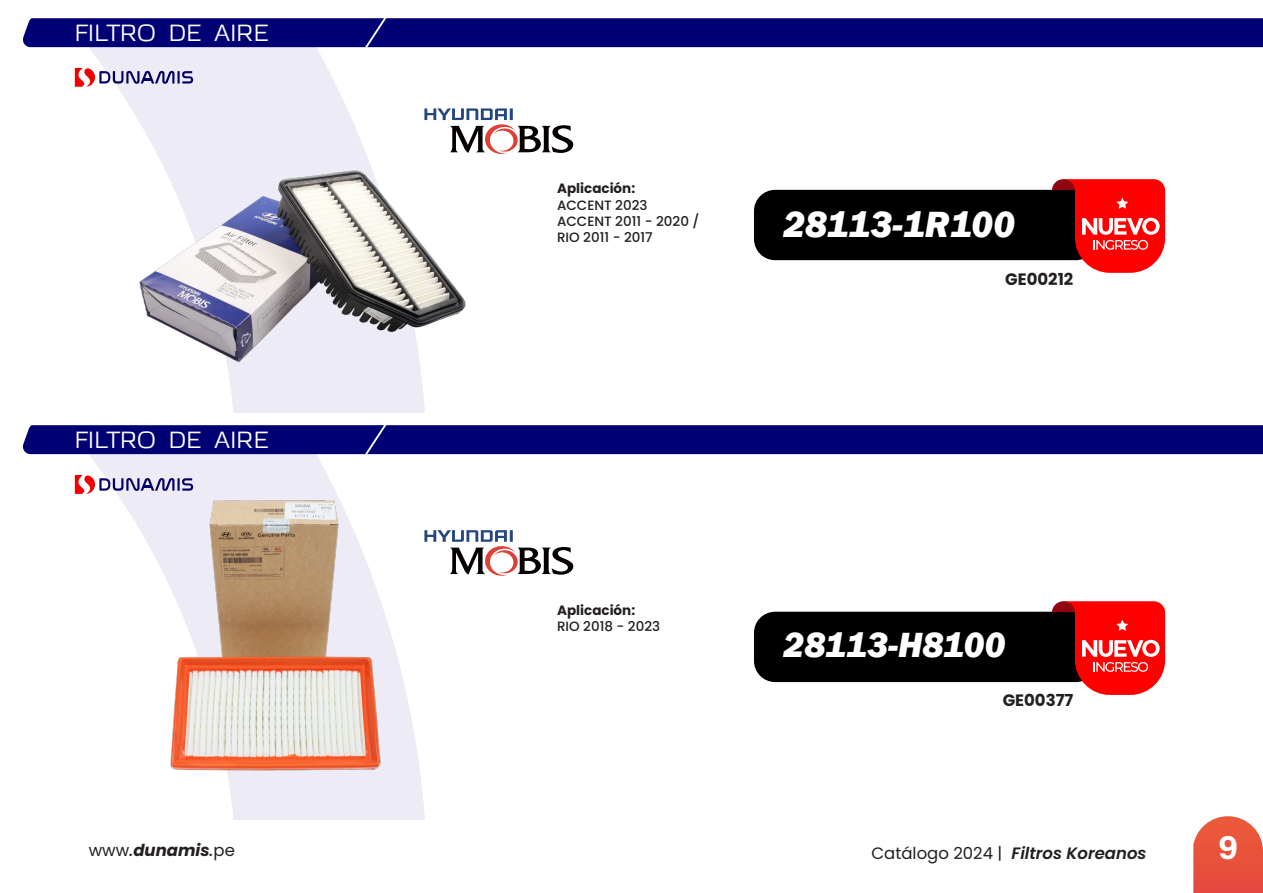
<style>
.page{position:relative;width:1263px;height:893px;background:#fff}
.page>*{position:absolute;margin:0;border:0;box-sizing:border-box;transform-origin:0 0}
.t1{font:italic 800 37.5px "Franklin Gothic";color:#fff}
.t2{font:italic 800 36px "Franklin Gothic";letter-spacing:-.005em;color:#fff}
.t3{font:34.5px "Acumin Variable Concept";color:#fff}
.t4{font:25.5px "Azoft Sans";color:#fff}
.t5{font:italic 600 16.5px "Poppins";color:#231f20}
.t6{font:italic 700 16.5px "Poppins";color:#231f20}
.t7{font:700 16.5px "Poppins";color:#231f20}
.t8{font:500 13.5px/16.2px "Poppins";color:#231f20}
.t9{font:700 13.5px "Poppins";color:#231f20}
.s1{font-weight:400;font-style:normal}
.s2{font-weight:500}
</style>
<div class="page">
<svg style="left:1193px;top:816px;width:70px;height:77px"></svg>
<svg style="left:29px;top:454px;width:516px;height:366px"></svg>
<svg style="left:29px;top:47px;width:516px;height:366px"></svg>
<div style="left:23px;top:18px;width:1240px;height:29px;background:#000074"></div>
<div style="left:23px;top:425px;width:1240px;height:29px;background:#000074"></div>
<img style="left:134px;top:497px;width:287px;height:286px">
<div style="left:754px;top:612px;width:343px;height:70px;background:#000;border-radius:21px"></div>
<svg style="left:1052px;top:601px;width:113px;height:94px"></svg>
<svg style="left:424px;top:530px;width:149px;height:47px"></svg>
<svg style="left:75px;top:68px;width:118px;height:19px"></svg>
<svg style="left:75px;top:475px;width:118px;height:19px"></svg>
<img style="left:119px;top:154px;width:351px;height:227px">
<div style="left:754px;top:190px;width:343px;height:70px;background:#000;border-radius:21px"></div>
<svg style="left:1052px;top:179px;width:113px;height:94px"></svg>
<svg style="left:424px;top:108px;width:149px;height:47px"></svg>
<p class="t4" style="left:75px;top:17px;width:195px">FILTRO DE AIRE</p>
<p class="t4" style="left:75px;top:424px;width:195px">FILTRO DE AIRE</p>
<p class="t9" style="left:557px;top:181px;width:80px">Aplicación:</p>
<p class="t8" style="left:557px;top:197px;width:92px">ACCENT 2023</p>
<p class="t8" style="left:557px;top:213px;width:144px">ACCENT 2011 - 2020 /<br>RIO 2011 - 2017</p>
<p class="t1" style="left:783px;top:199px;width:233px">28113-1R100</p>
<p class="t7" style="left:1005px;top:269px;width:70px">GE00212</p>
<p class="t9" style="left:557px;top:603px;width:80px">Aplicación:</p>
<p class="t8" style="left:557px;top:619px;width:105px">RIO 2018 - 2023</p>
<p class="t2" style="left:783px;top:622px;width:224px">28113-H8100</p>
<p class="t7" style="left:1003px;top:691px;width:72px">GE00377</p>
<p class="t6" style="left:89px;top:841px;width:148px"><span class="s1">www</span><span class="s2">.</span>dunamis<span class="s2">.</span><span class="s1">pe</span></p>
<p class="t5" style="left:871px;top:844px;width:276px"><span class="s1">Catálogo 2024 |</span> Filtros Koreanos</p>
<h3 class="t3" style="left:1218px;top:824px;width:19px">9</h3>
</div>
